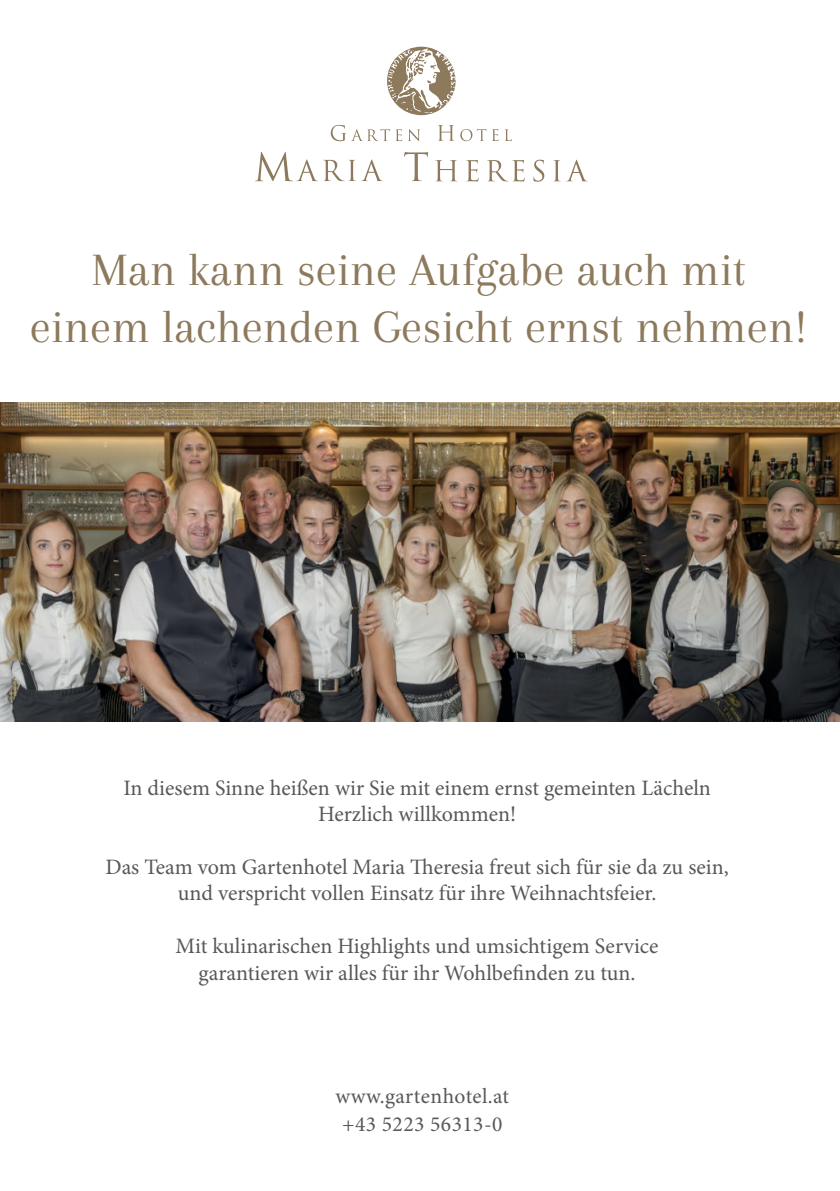
<style>
.page{position:relative;width:840px;height:1191px;background:#fff}
.page>*{position:absolute;margin:0;border:0;box-sizing:border-box;transform-origin:0 0}
.t1{font:48px/57.6px "Arapey";color:#8d795c;text-align:center}
.t2{font:22px/26.4px "Minion Pro";color:#57585a;text-align:center}
.t3{font:21.6px/28px "Minion Pro";letter-spacing:.02em;color:#57585a;text-align:center}
</style>
<div class="page">
<svg style="left:330px;top:125px;width:90px;height:16px"></svg>
<svg style="left:438px;top:125px;width:16px;height:16px"></svg>
<svg style="left:460px;top:129px;width:38px;height:12px"></svg>
<svg style="left:504px;top:129px;width:7px;height:12px"></svg>
<svg style="left:255px;top:152px;width:62px;height:29px"></svg>
<svg style="left:323px;top:160px;width:32px;height:21px"></svg>
<svg style="left:361px;top:159px;width:21px;height:22px"></svg>
<svg style="left:404px;top:152px;width:24px;height:29px"></svg>
<svg style="left:435px;top:160px;width:22px;height:21px"></svg>
<svg style="left:466px;top:160px;width:12px;height:21px"></svg>
<svg style="left:487px;top:160px;width:37px;height:21px"></svg>
<svg style="left:533px;top:160px;width:11px;height:22px"></svg>
<svg style="left:553px;top:160px;width:34px;height:21px"></svg>
<img style="left:387px;top:47px;width:68px;height:68px;border-radius:34px">
<img style="left:0;top:403px;width:839px;height:319px">
<h1 class="t1" style="left:30px;top:240px;width:778px">Man kann seine Aufgabe auch mit einem lachenden Gesicht ernst nehmen!</h1>
<p class="t2" style="left:123px;top:774px;width:588px">In diesem Sinne heißen wir Sie mit einem ernst gemeinten Lächeln<br>Herzlich willkommen!</p>
<p class="t2" style="left:105px;top:853px;width:624px">Das Team vom Gartenhotel Maria Theresia freut sich für sie da zu sein, und verspricht vollen Einsatz für ihre Weihnachtsfeier.</p>
<p class="t2" style="left:175px;top:933px;width:484px">Mit kulinarischen Highlights und umsichtigem Service garantieren wir alles für ihr Wohlbefinden zu tun.</p>
<p class="t3" style="left:335px;top:1082px;width:175px">www.gartenhotel.at +43 5223 56313-0</p>
</div>
